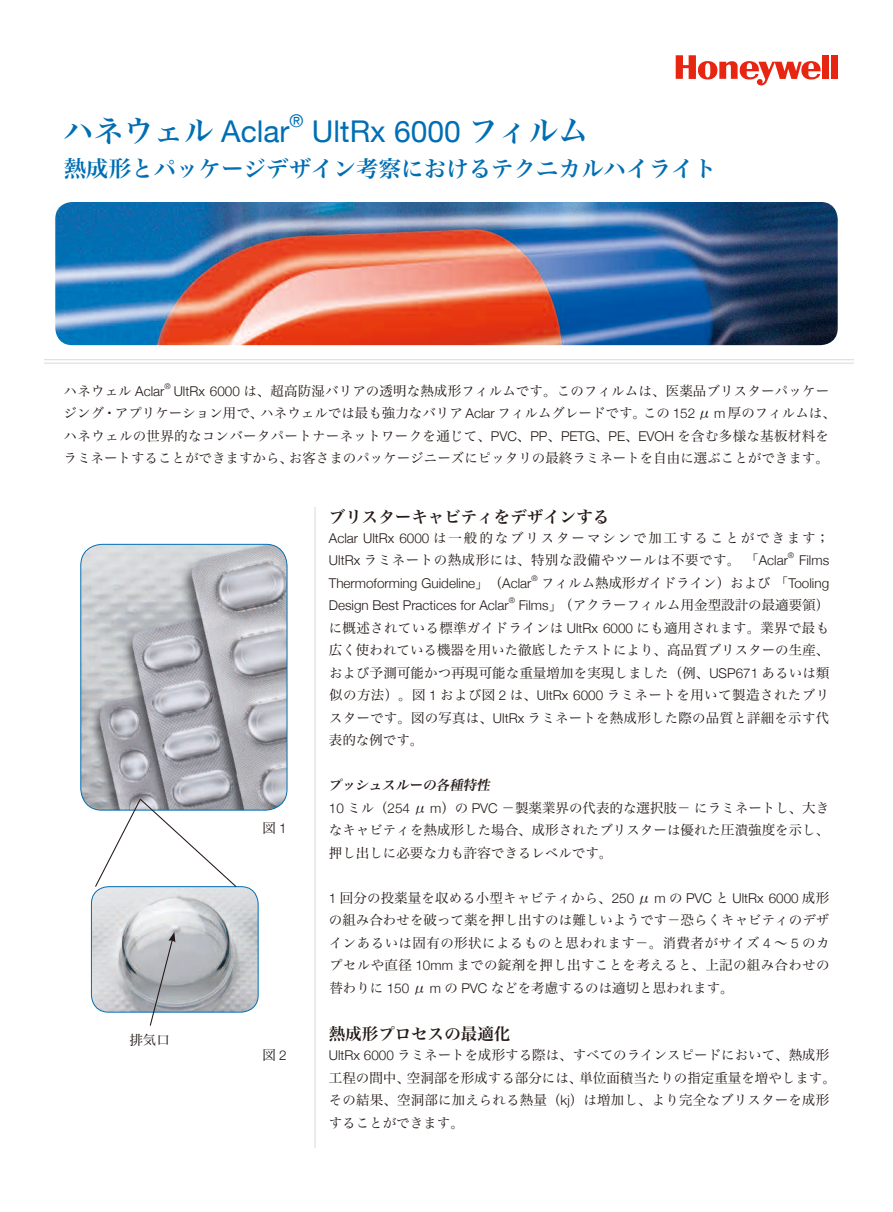
<style>
.page{position:relative;width:893px;height:1212px;background:#fff}
.page>*{position:absolute;margin:0;border:0;box-sizing:border-box;transform-origin:0 0}
.t1{font:30px "Helvetica Neue";color:#006eb3}
.t2{font:30px "Hira Min Pro W6";color:#006eb3}
.t3{font:22.5px "Hira Min Pro W6";color:#006eb3}
.t4{font:17.55px "Helvetica Neue";color:#006eb3}
.t5{font:16.5px "Hira Min Pro W6";color:#231916}
.t6{font:13.5px/22.5px "Hira Min Pro W3";color:#231916;text-align:justify}
.t7{font:13.5px/22.5px "Hira Min Pro W3";letter-spacing:.14em;color:#231916}
.t8{font:300 13.5px "Helvetica Neue";color:#231916}
.t9{font:italic 13.5px "Hira Min Pro W6";color:#231916}
.t10{font:300 7.8px "Helvetica Neue";color:#231916}
.s1{font-family:"Helvetica Neue"}
.s2{font-family:"Hira Min Pro W6"}
.s3{font-family:"Helvetica Neue";font-weight:300}
.s4{font-family:"Hira Min Pro W3";font-weight:400}
</style>
<div class="page">
<img style="left:81px;top:544px;width:206px;height:266px">
<div style="left:81px;top:544px;width:206px;height:266px;border:1px solid #006eb3;border-radius:21px"></div>
<img style="left:91px;top:887px;width:167px;height:125px">
<div style="left:91px;top:886px;width:167px;height:126px;border:1px solid #006eb3;border-radius:17px"></div>
<svg style="left:94px;top:798px;width:144px;height:90px"></svg>
<svg style="left:149px;top:932px;width:26px;height:94px;background:#b4b7bb"></svg>
<img style="left:55px;top:202px;width:783px;height:143px">
<svg style="left:676px;top:55px;width:145px;height:31px"></svg>
<div style="left:823px;top:55px;width:6px;height:24px;background:#e72511"></div>
<div style="left:831px;top:55px;width:7px;height:24px;background:#e72511"></div>
<hr style="left:44px;top:359px;width:810px;height:1px;background:#d5dadf">
<hr style="left:44px;top:363px;width:810px;height:1px;background:#d5dadf">
<hr style="left:315px;top:507px;width:1px;height:641px;background:#d5dadf">
<h1 class="t2" style="left:64px;top:104px;width:227px">ハネウェル <span class="s1">Aclar</span></h1>
<p class="t4" style="left:290px;top:108px;width:15px">®</p>
<h1 class="t1" style="left:312px;top:109px;width:278px">UltRx 6000 <span class="s2">フィルム</span></h1>
<h2 class="t3" style="left:64px;top:149px;width:654px">熱成形とパッケージデザイン考察におけるテクニカルハイライト</h2>
<p class="t6" style="left:64px;top:378px;width:102px">ハネウェル <span class="s3">Aclar</span></p>
<p class="t10" style="left:164px;top:380px;width:8px">®</p>
<p class="t6" style="left:64px;top:378px;width:774px;text-align:left;text-indent:110px"><span class="s3">UltRx 6000</span> は、超高防湿バリアの透明な熱成形フィルムです。このフィルムは、医薬品ブリスターパッケージング・アプリケーション用で、ハネウェルでは最も強力なバリア <span class="s3">Aclar</span> フィルムグレードです。この <span class="s3">152</span> μ <span class="s3">m</span> 厚のフィルムは、ハネウェルの世界的なコンバータパートナーネットワークを通じて、<span class="s3">PVC</span>、<span class="s3">PP</span>、<span class="s3">PETG</span>、<span class="s3">PE</span>、<span class="s3">EVOH</span> を含む多様な基板材料をラミネートすることができますから、お客さまのパッケージニーズにピッタリの最終ラミネートを自由に選ぶことができます。</p>
<p class="t6" style="left:129px;top:1028px;width:42px">排気口</p>
<p class="t6" style="left:262px;top:815px;width:26px">図 <span class="s3">1</span></p>
<p class="t6" style="left:262px;top:1042px;width:26px">図 <span class="s3">2</span></p>
<p class="t5" style="left:329px;top:502px;width:282px">ブリスターキャビティをデザインする</p>
<p class="t7" style="left:329px;top:525px;width:502px"><span class="s3">Aclar UltRx 6000</span> は一般的なブリスターマシンで加工することができます；<br><span class="s3">UltRx</span> ラミネートの熱成形には、特別な設備やツールは不要です。「<span class="s3">Aclar</span></p>
<p class="t10" style="left:788px;top:549px;width:8px">®</p>
<p class="t8" style="left:799px;top:549px;width:31px">Films</p>
<p class="t8" style="left:329px;top:572px;width:204px">Thermoforming Guideline<span class="s4">」（</span>Aclar</p>
<p class="t10" style="left:532px;top:572px;width:8px">®</p>
<p class="t6" style="left:541px;top:570px;width:289px">フィルム熱成形ガイドライン）および「<span class="s3">Tooling</span></p>
<p class="t8" style="left:329px;top:594px;width:181px">Design Best Practices for Aclar</p>
<p class="t10" style="left:509px;top:594px;width:8px">®</p>
<p class="t6" style="left:329px;top:592px;width:502px;text-indent:190px"><span class="s3">Films</span>」（アクラーフィルム用金型設計の最適要領）に概述されている標準ガイドラインは <span class="s3">UltRx 6000</span> にも適用されます。業界で最も広く使われている機器を用いた徹底したテストにより、高品質ブリスターの生産、および予測可能かつ再現可能な重量増加を実現しました（例、<span class="s3">USP671</span> あるいは類似の方法）。図 <span class="s3">1</span> および図 <span class="s3">2</span> は、<span class="s3">UltRx 6000</span> ラミネートを用いて製造されたブリスターです。図の写真は、<span class="s3">UltRx</span> ラミネートを熱成形した際の品質と詳細を示す代表的な例です。</p>
<p class="t9" style="left:328px;top:773px;width:167px">プッシュスルーの各種特性</p>
<p class="t6" style="left:329px;top:795px;width:502px"><span class="s3">10</span> ミル（<span class="s3">254</span> μ <span class="s3">m</span>）の <span class="s3">PVC</span> －製薬業界の代表的な選択肢－にラミネートし、大きなキャビティを熱成形した場合、成形されたブリスターは優れた圧潰強度を示し、押し出しに必要な力も許容できるレベルです。</p>
<p class="t6" style="left:329px;top:885px;width:502px"><span class="s3">1</span> 回分の投薬量を収める小型キャビティから、<span class="s3">250</span> μ <span class="s3">m</span> の <span class="s3">PVC</span> と <span class="s3">UltRx 6000</span> 成形の組み合わせを破って薬を押し出すのは難しいようです－恐らくキャビティのデザインあるいは固有の形状によるものと思われます－。消費者がサイズ <span class="s3">4</span> ～ <span class="s3">5</span> のカプセルや直径 <span class="s3">10mm</span> までの錠剤を押し出すことを考えると、上記の組み合わせの替わりに <span class="s3">150</span> μ <span class="s3">m</span> の <span class="s3">PVC</span> などを考慮するのは適切と思われます。</p>
<p class="t5" style="left:329px;top:1019px;width:183px">熱成形プロセスの最適化</p>
<p class="t6" style="left:329px;top:1042px;width:509px;text-align:left"><span class="s3">UltRx 6000</span> ラミネートを成形する際は、すべてのラインスピードにおいて、熱成形工程の間中、空洞部を形成する部分には、単位面積当たりの指定重量を増やします。その結果、空洞部に加えられる熱量（<span class="s3">kj</span>）は増加し、より完全なブリスターを成形することができます。</p>
</div>
